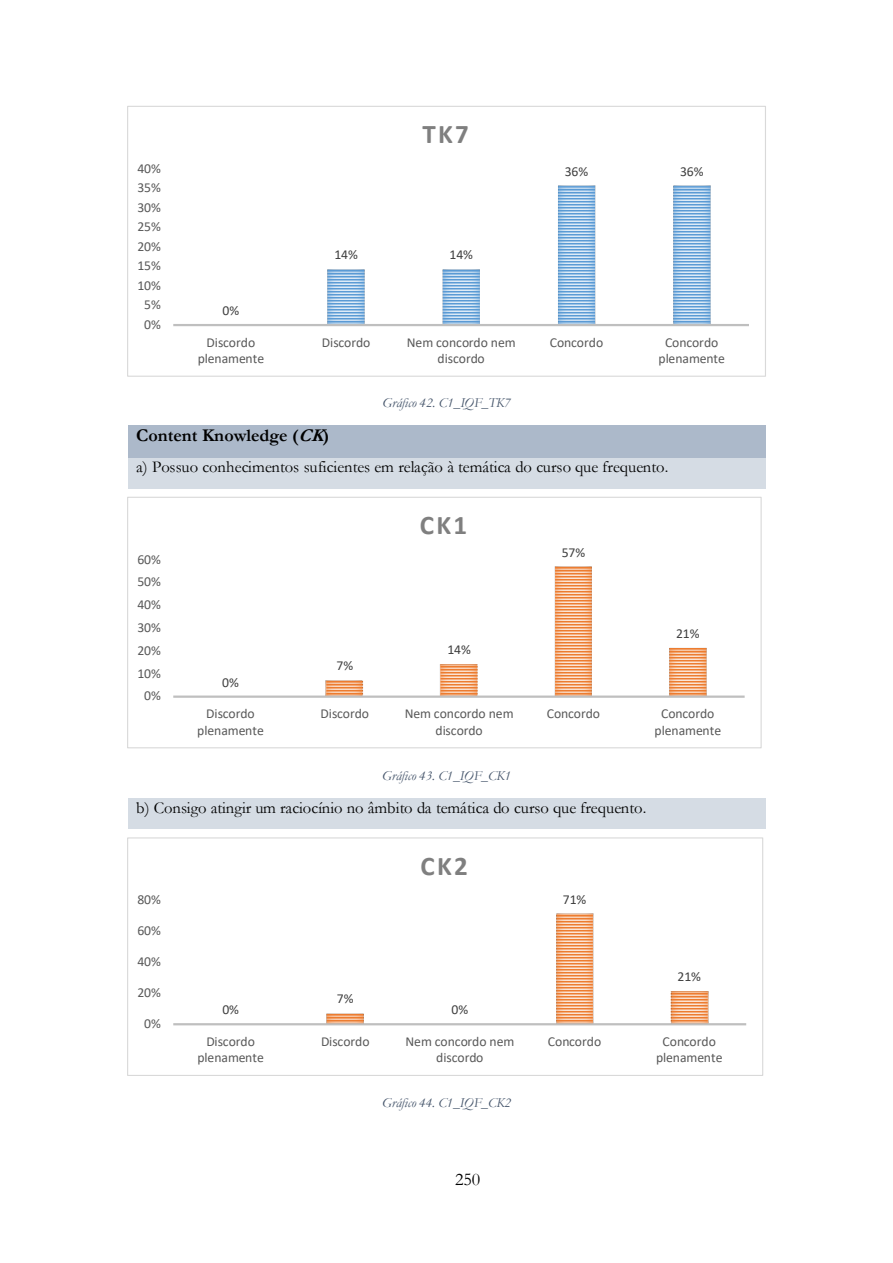
<style>
.page{position:relative;width:893px;height:1263px;background:#fff}
.page>*{position:absolute;margin:0;border:0;box-sizing:border-box;transform-origin:0 0}
.t1{font:700 27px "Calibri";letter-spacing:.085em;color:#7f7f7f}
.t2{font:700 18px "Garamond";color:#000}
.t3{font:18px "Garamond";color:#000}
.t4{font:16.5px "Garamond";letter-spacing:-.005em;color:#000}
.t5{font:13.65px/16.5px "Calibri";color:#595959;text-align:center}
.t6{font:italic 13.65px "Garamond";letter-spacing:-.005em;color:#44546a}
.t7{font:13.65px "Calibri";letter-spacing:-.005em;color:#404040}
.s1{font-style:italic}
</style>
<div class="page">
<div style="left:128px;top:426px;width:637px;height:32px;background:#acb9ca"></div>
<div style="left:128px;top:458px;width:637px;height:30px;background:#d5dce4"></div>
<div style="left:128px;top:798px;width:637px;height:31px;background:#d5dce4"></div>
<img style="left:327px;top:186px;width:383px;height:138px">
<hr style="left:173px;top:324px;width:576px;height:2px;background:#bfbfbf">
<div style="left:127px;top:106px;width:639px;height:271px;border:1px solid #d9d9d9"></div>
<img style="left:326px;top:566px;width:380px;height:130px">
<hr style="left:173px;top:696px;width:571px;height:2px;background:#bfbfbf">
<div style="left:127px;top:497px;width:634px;height:251px;border:1px solid #d9d9d9"></div>
<img style="left:326px;top:914px;width:382px;height:109px">
<hr style="left:173px;top:1023px;width:573px;height:2px;background:#bfbfbf">
<div style="left:127px;top:837px;width:636px;height:239px;border:1px solid #d9d9d9"></div>
<p class="t5" style="left:137px;top:160px;width:25px">40%</p>
<p class="t5" style="left:137px;top:179px;width:25px">35%</p>
<p class="t5" style="left:137px;top:199px;width:25px">30%</p>
<p class="t5" style="left:137px;top:218px;width:25px">25%</p>
<p class="t5" style="left:137px;top:238px;width:25px">20%</p>
<p class="t5" style="left:137px;top:257px;width:25px">15%</p>
<p class="t5" style="left:137px;top:277px;width:25px">10%</p>
<p class="t5" style="left:144px;top:296px;width:18px">5%</p>
<p class="t5" style="left:144px;top:316px;width:18px">0%</p>
<p class="t7" style="left:223px;top:302px;width:18px">0%</p>
<h1 class="t1" style="left:422px;top:118px;width:48px">TK7</h1>
<p class="t7" style="left:334px;top:246px;width:25px">14%</p>
<p class="t7" style="left:449px;top:246px;width:25px">14%</p>
<p class="t7" style="left:565px;top:163px;width:25px">36%</p>
<p class="t7" style="left:680px;top:163px;width:25px">36%</p>
<p class="t5" style="left:198px;top:334px;width:68px">Discordo plenamente</p>
<p class="t5" style="left:322px;top:334px;width:50px">Discordo</p>
<p class="t5" style="left:407px;top:334px;width:110px">Nem concordo nem discordo</p>
<p class="t5" style="left:550px;top:334px;width:55px">Concordo</p>
<p class="t5" style="left:658px;top:334px;width:68px">Concordo plenamente</p>
<p class="t6" style="left:382px;top:395px;width:130px">Gráfico 42. C1_IQF_TK7</p>
<h2 class="t2" style="left:136px;top:426px;width:195px">Content Knowledge (<span class="s1">CK</span>)</h2>
<p class="t4" style="left:136px;top:458px;width:534px">a) Possuo conhecimentos suficientes em relação à temática do curso que frequento.</p>
<p class="t5" style="left:137px;top:551px;width:25px">60%</p>
<p class="t5" style="left:137px;top:574px;width:25px">50%</p>
<p class="t5" style="left:137px;top:596px;width:25px">40%</p>
<p class="t5" style="left:137px;top:619px;width:25px">30%</p>
<p class="t5" style="left:137px;top:642px;width:25px">20%</p>
<p class="t5" style="left:137px;top:665px;width:25px">10%</p>
<p class="t5" style="left:144px;top:687px;width:18px">0%</p>
<p class="t7" style="left:222px;top:674px;width:18px">0%</p>
<p class="t7" style="left:336px;top:657px;width:18px">7%</p>
<h1 class="t1" style="left:420px;top:509px;width:49px">CK1</h1>
<p class="t7" style="left:447px;top:641px;width:25px">14%</p>
<p class="t7" style="left:561px;top:544px;width:25px">57%</p>
<p class="t7" style="left:676px;top:625px;width:25px">21%</p>
<p class="t5" style="left:197px;top:705px;width:68px">Discordo plenamente</p>
<p class="t5" style="left:320px;top:705px;width:50px">Discordo</p>
<p class="t5" style="left:405px;top:705px;width:110px">Nem concordo nem discordo</p>
<p class="t5" style="left:547px;top:705px;width:55px">Concordo</p>
<p class="t5" style="left:654px;top:705px;width:68px">Concordo plenamente</p>
<p class="t6" style="left:382px;top:768px;width:130px">Gráfico 43. C1_IQF_CK1</p>
<p class="t4" style="left:136px;top:798px;width:512px">b) Consigo atingir um raciocínio no âmbito da temática do curso que frequento.</p>
<p class="t5" style="left:137px;top:891px;width:25px">80%</p>
<p class="t5" style="left:137px;top:922px;width:25px">60%</p>
<p class="t5" style="left:137px;top:953px;width:25px">40%</p>
<p class="t5" style="left:137px;top:984px;width:25px">20%</p>
<p class="t5" style="left:144px;top:1015px;width:18px">0%</p>
<p class="t7" style="left:222px;top:1001px;width:18px">0%</p>
<p class="t7" style="left:337px;top:990px;width:18px">7%</p>
<h1 class="t1" style="left:420px;top:849px;width:49px">CK2</h1>
<p class="t7" style="left:451px;top:1001px;width:18px">0%</p>
<p class="t7" style="left:563px;top:891px;width:25px">71%</p>
<p class="t7" style="left:677px;top:968px;width:25px">21%</p>
<p class="t5" style="left:197px;top:1033px;width:68px">Discordo plenamente</p>
<p class="t5" style="left:321px;top:1033px;width:50px">Discordo</p>
<p class="t5" style="left:405px;top:1033px;width:110px">Nem concordo nem discordo</p>
<p class="t5" style="left:548px;top:1033px;width:55px">Concordo</p>
<p class="t5" style="left:656px;top:1033px;width:68px">Concordo plenamente</p>
<p class="t6" style="left:382px;top:1095px;width:130px">Gráfico 44. C1_IQF_CK2</p>
<h2 class="t3" style="left:455px;top:1169px;width:27px">250</h2>
</div>
